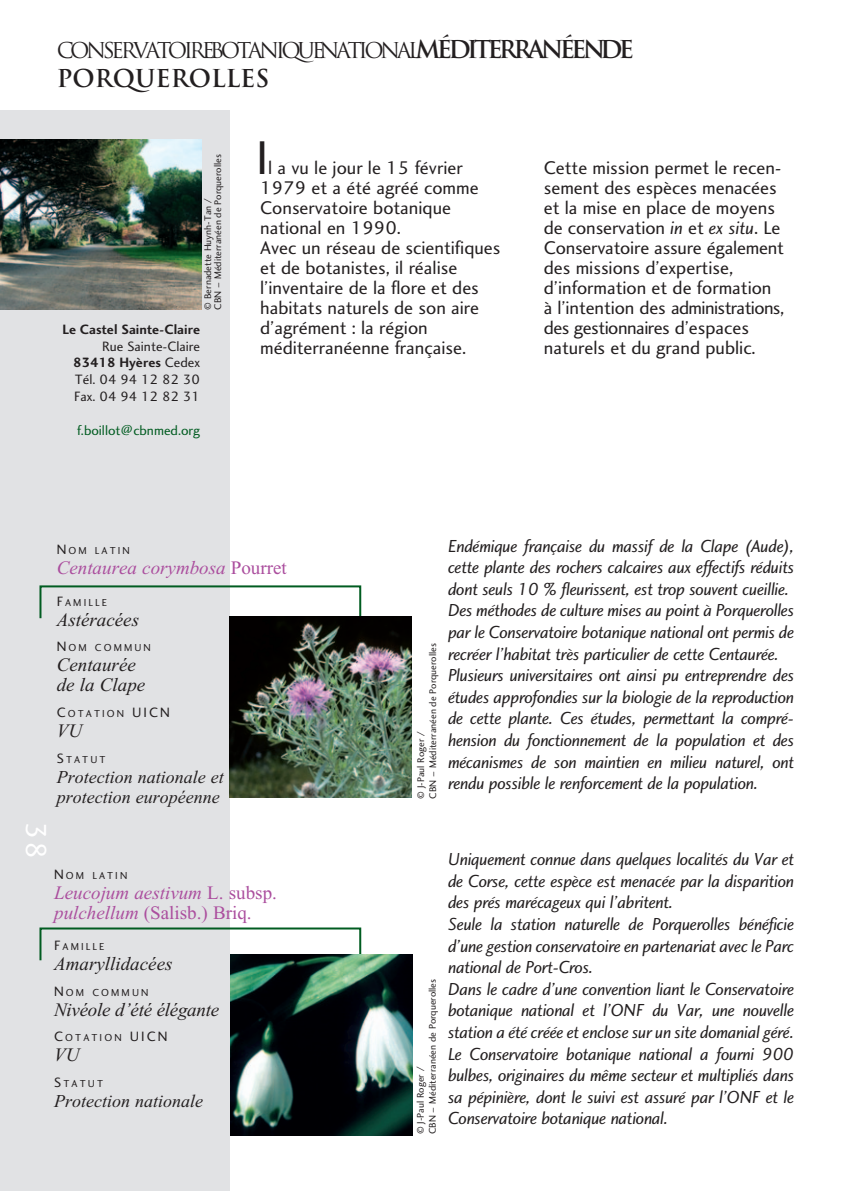
<style>
.page{position:relative;width:851px;height:1191px;background:#fff}
.page>*{position:absolute;margin:0;border:0;box-sizing:border-box;transform-origin:0 0}
.t1{font:49px "Charlotte Sans Book Plain";color:#231f20}
.t2{font:30px "Charlotte Sans Book Plain";color:#fff}
.t3{font:700 24px "Trajan";color:#231f20}
.t4{font:21.2px "Trajan";letter-spacing:-.17em;color:#231f20}
.t5{font:19px/20px "Charlotte Sans Book Plain";color:#231f20}
.t6{font:italic 19px/20px "Times New Roman";color:#ab4e9e}
.t7{font:italic 19px/20px "Times New Roman";color:#231f20}
.t8{font:18px/21.6px "Charlotte Sans Book Italic Plain";letter-spacing:-.02em;color:#231f20}
.t9{font:italic 18px/20px "Times New Roman";color:#231f20}
.t10{font:14px/16.8px "Charlotte Sans Book Plain";color:#231f20}
.t11{font:14px "Charlotte Sans Bold Plain";color:#231f20}
.t12{font:14px "Charlotte Sans Book Plain";color:#015c21}
.t13{font:14px "Charlotte Sans Book Plain";color:#231f20}
.t14{font:10.4px "Charlotte Sans Book Plain";letter-spacing:.2em;color:#231f20}
.t15{font:10px/12px "Charlotte Sans Book Plain";color:#231f20}
.s1{font-weight:700;font-size:24px}
.s2{font-family:"Charlotte Sans Book Plain"}
.s3{font-family:"Charlotte Sans Book Italic Plain"}
.s4{font-size:14px}
.s5{font-style:normal}
</style>
<div class="page">
<div style="left:0;top:111px;width:230px;height:1080px;background:#e1e2e4"></div>
<img style="left:0;top:139px;width:201px;height:170px">
<svg style="left:39px;top:585px;width:323px;height:37px"></svg>
<img style="left:230px;top:616px;width:181px;height:181px">
<svg style="left:39px;top:927px;width:323px;height:34px"></svg>
<img style="left:230px;top:954px;width:182px;height:181px">
<p class="t4" style="left:57px;top:37px;width:578px">CONSERVATOIRE BOTANIQUE NATIONAL <span class="s1">MÉDITERRANÉEN DE</span></p>
<h3 class="t3" style="left:57px;top:63px;width:214px">PORQUEROLLES</h3>
<p class="t15" style="left:203px;top:309px;width:157px;line-height:10px;rotate:-90deg">© Bernadette Huynh-Tan /<br>CBN – Méditerranéen de Porquerolles</p>
<p class="t11" style="left:63px;top:321px;width:139px">Le Castel Sainte-Claire</p>
<p class="t10" style="left:102px;top:337px;width:99px">Rue Sainte-Claire</p>
<p class="t11" style="left:73px;top:354px;width:128px">83418 Hyères <span class="s2">Cedex</span></p>
<p class="t10" style="left:74px;top:371px;width:127px">Tél. 04 94 12 82 30<br>Fax. 04 94 12 82 31</p>
<p class="t12" style="left:77px;top:421px;width:125px">f.boillot@cbnmed.org</p>
<h1 class="t1" style="left:256px;top:128px;width:14px">I</h1>
<p class="t5" style="left:260px;top:157px;width:242px;text-indent:8px">l a vu le jour le 15 février<br>1979 et a été agréé comme<br>Conservatoire botanique national en 1990.<br>Avec un réseau de scientifiques et de botanistes, il réalise l’inventaire de la flore et des habitats naturels de son aire d’agrément : la région méditerranéenne française.</p>
<p class="t5" style="left:543px;top:157px;width:242px">Cette mission permet le recen&shy;sement des espèces menacées et la mise en place de moyens de conservation <span class="s3">in</span> et <span class="s3">ex situ</span>. Le<br>Conservatoire assure également des missions d’expertise, d’information et de formation à l’intention des administrations, des gestionnaires d’espaces naturels et du grand public.</p>
<h2 class="t2" style="left:54px;top:822px;width:38px;rotate:90deg">38</h2>
<p class="t14" style="left:57px;top:544px;width:73px"><span class="s4">N</span>OM LATIN</p>
<p class="t6" style="left:57px;top:558px;width:231px">Centaurea corymbosa <span class="s5">Pourret</span></p>
<p class="t14" style="left:57px;top:596px;width:52px"><span class="s4">F</span>AMILLE</p>
<p class="t7" style="left:57px;top:609px;width:84px">Astéracées</p>
<p class="t14" style="left:57px;top:641px;width:94px"><span class="s4">N</span>OM COMMUN</p>
<p class="t7" style="left:57px;top:655px;width:90px">Centaurée de la Clape</p>
<p class="t14" style="left:57px;top:707px;width:85px"><span class="s4">C</span>OTATION <span class="s4">UIC</span></p>
<p class="t13" style="left:160px;top:704px;width:11px">N</p>
<p class="t7" style="left:57px;top:721px;width:27px">VU</p>
<p class="t14" style="left:57px;top:753px;width:50px"><span class="s4">S</span>TATUT</p>
<p class="t9" style="left:57px;top:767px;width:168px">Protection nationale et protection européenne</p>
<p class="t14" style="left:54px;top:869px;width:73px"><span class="s4">N</span>OM LATIN</p>
<p class="t6" style="left:54px;top:882px;width:224px">Leucojum aestivum <span class="s5">L. subsp. </span>pulchellum <span class="s5">(Salisb.) Briq.</span></p>
<p class="t14" style="left:54px;top:940px;width:52px"><span class="s4">F</span>AMILLE</p>
<p class="t7" style="left:54px;top:953px;width:120px">Amaryllidacées</p>
<p class="t14" style="left:54px;top:986px;width:94px"><span class="s4">N</span>OM COMMUN</p>
<p class="t7" style="left:54px;top:999px;width:166px">Nivéole d’été élégante</p>
<p class="t14" style="left:54px;top:1031px;width:85px"><span class="s4">C</span>OTATION <span class="s4">UIC</span></p>
<p class="t13" style="left:158px;top:1028px;width:11px">N</p>
<p class="t7" style="left:54px;top:1045px;width:27px">VU</p>
<p class="t14" style="left:54px;top:1077px;width:50px"><span class="s4">S</span>TATUT</p>
<p class="t9" style="left:54px;top:1091px;width:150px">Protection nationale</p>
<p class="t15" style="left:414px;top:798px;width:157px;rotate:-90deg">© J-Paul Roger /<br>CBN – Méditerranéen de Porquerolles</p>
<p class="t8" style="left:448px;top:534px;width:348px">Endémique française du massif de la Clape (Aude), cette plante des rochers calcaires aux effectifs réduits dont seuls 10 % fleurissent, est trop souvent cueillie.<br>Des méthodes de culture mises au point à Porquerolles par le Conservatoire botanique national ont permis de recréer l’habitat très particulier de cette Centaurée.<br>Plusieurs universitaires ont ainsi pu entreprendre des études approfondies sur la biologie de la reproduction de cette plante. Ces études, permettant la compré&shy;hension du fonctionnement de la population et des mécanismes de son maintien en milieu naturel, ont rendu possible le renforcement de la population.</p>
<p class="t15" style="left:414px;top:1134px;width:157px;rotate:-90deg">© J-Paul Roger /<br>CBN – Méditerranéen de Porquerolles</p>
<p class="t8" style="left:448px;top:848px;width:348px">Uniquement connue dans quelques localités du Var et de Corse, cette espèce est menacée par la disparition des prés marécageux qui l’abritent.<br>Seule la station naturelle de Porquerolles bénéficie d’une gestion conservatoire en partenariat avec le Parc national de Port-Cros.<br>Dans le cadre d’une convention liant le Conservatoire botanique national et l’ONF du Var, une nouvelle station a été créée et enclose sur un site domanial géré.<br>Le Conservatoire botanique national a fourni 900 bulbes, originaires du même secteur et multipliés dans sa pépinière, dont le suivi est assuré par l’ONF et le Conservatoire botanique national.</p>
</div>
